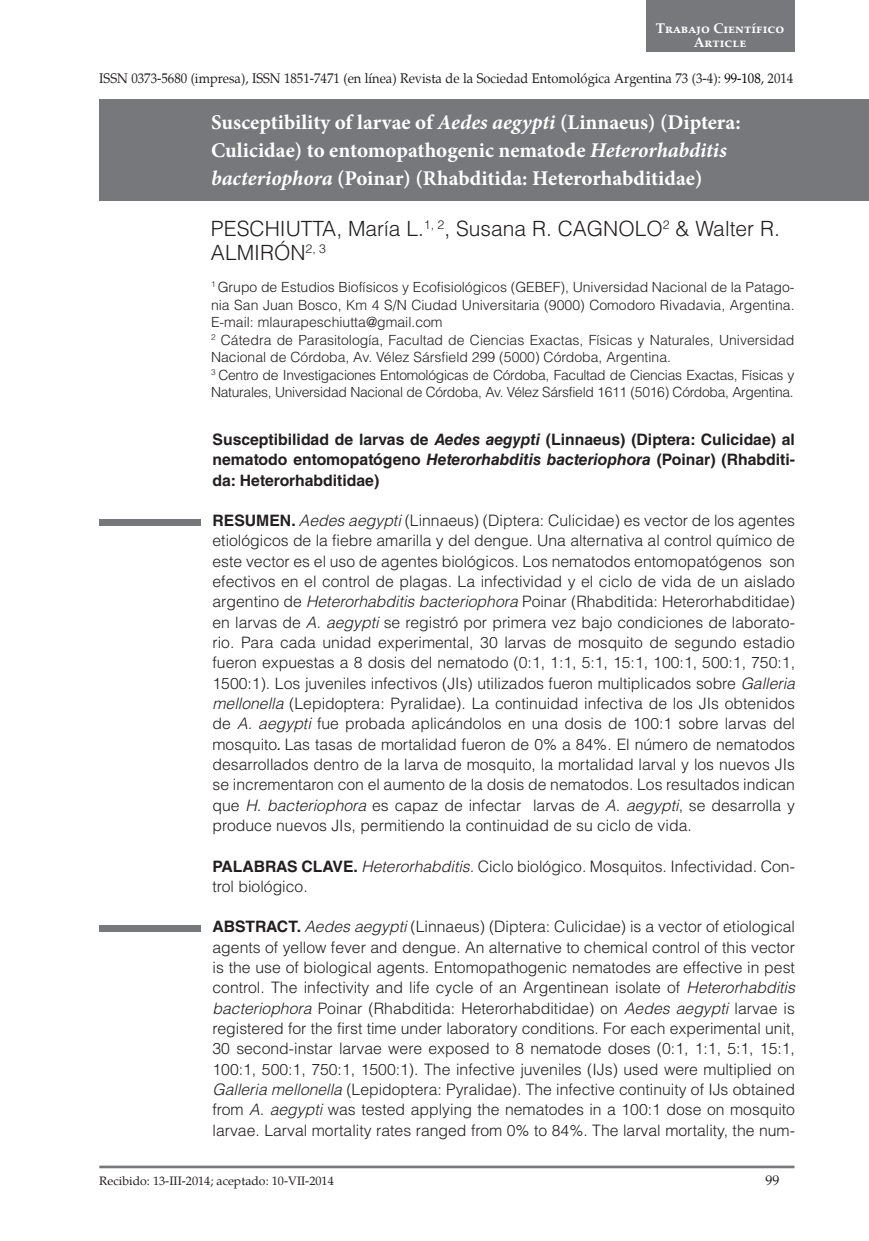
<style>
.page{position:relative;width:869px;height:1241px;background:#fff}
.page>*{position:absolute;margin:0;border:0;box-sizing:border-box;transform-origin:0 0}
.t1{font:700 21px/28px "Minion Pro";color:#fff}
.t2{font:300 21px/24.5px "Helvetica LT Std";color:#231f20}
.t3{font:300 15.75px/20.3px "Helvetica LT Std";color:#231f20;text-align:justify}
.t4{font:700 15.75px/20.3px "Helvetica LT Std";color:#231f20;text-align:justify}
.t5{font:300 14px/17.5px "Helvetica LT Std";color:#231f20}
.t6{font:14px "Palatino";color:#231f20;scale:.92 1}
.t7{font:700 14px/14px "Palatino Linotype";color:#fff;text-align:center}
.t8{font:14px "Palatino";color:#231f20}
.t9{font:12.25px "Palatino";color:#231f20}
.s1{color:#000002}
.s2{font-style:italic}
.s3{font-weight:700}
.s4{font-weight:400;font-style:italic}
</style>
<div class="page">
<hr style="left:99px;top:1165px;width:695px;height:2px;background:#76787b">
<div style="left:99px;top:99px;width:769px;height:101px;background:#76787b"></div>
<div style="left:99px;top:518px;width:102px;height:7px;background:#76787b"></div>
<div style="left:99px;top:924px;width:102px;height:7px;background:#76787b"></div>
<div style="left:645px;top:0;width:149px;height:52px;background:#76787b"></div>
<p class="t7" style="left:655px;top:21px;width:130px">Trabajo Científico<br>Article</p>
<p class="t6" style="left:99px;top:70px;width:755px">ISSN 0373-5680 (impresa), ISSN 1851-7471 (en línea) Revista de la Sociedad Entomológica Argentina 73 (3-4): <span class="s1">99-108</span>, 2014</p>
<h1 class="t1" style="left:211px;top:108px;width:531px">Susceptibility of larvae of <span class="s2">Aedes aegypti</span> (Linnaeus) (Diptera:<br>Culicidae) to entomopathogenic nematode <span class="s2">Heterorhabditis bacteriophora</span> (Poinar) (Rhabditida: Heterorhabditidae)</h1>
<h1 class="t2" style="left:211px;top:216px;width:570px">PESCHIUTTA, María L.<sup>1,</sup> <sup>2</sup>, Susana R. CAGNOLO<sup>2</sup> &amp; Walter R.<br>ALMIRÓN<sup>2,</sup> <sup>3</sup></h1>
<p class="t5" style="left:211px;top:278px;width:584px"><sup>1</sup> Grupo de Estudios Biofísicos y Ecofisiológicos (GEBEF), Universidad Nacional de la Patago&shy;nia San Juan Bosco, Km 4 S/N Ciudad Universitaria (9000) Comodoro Rivadavia, Argentina.<br>E-mail: mlaurapeschiutta@gmail.com<br><sup>2</sup> Cátedra de Parasitología, Facultad de Ciencias Exactas, Físicas y Naturales, Universidad Nacional de Córdoba, Av. Vélez Sársfield 299 (5000) Córdoba, Argentina.<br><sup>3</sup> Centro de Investigaciones Entomológicas de Córdoba, Facultad de Ciencias Exactas, Físicas y Naturales, Universidad Nacional de Córdoba, Av. Vélez Sársfield 1611 (5016) Córdoba, Argentina.</p>
<p class="t4" style="left:212px;top:429px;width:583px">Susceptibilidad de larvas de <span class="s2">Aedes aegypti</span> (Linnaeus) (Diptera: Culicidae) al nematodo entomopatógeno <span class="s2">Heterorhabditis bacteriophora</span> (Poinar) (Rhabditi&shy;da: Heterorhabditidae)</p>
<p class="t3" style="left:212px;top:510px;width:583px"><span class="s3">RESUMEN.</span> <span class="s2">Aedes aegypti</span> (Linnaeus) (Diptera: Culicidae) es vector de los agentes etiológicos de la fiebre amarilla y del dengue. Una alternativa al control químico de este vector es el uso de agentes biológicos. Los nematodos entomopatógenos son efectivos en el control de plagas. La infectividad y el ciclo de vida de un aislado argentino de <span class="s2">Heterorhabditis bacteriophora</span> Poinar (Rhabditida: Heterorhabditidae) en larvas de <span class="s2">A. aegypti</span> se registró por primera vez bajo condiciones de laborato&shy;rio. Para cada unidad experimental, 30 larvas de mosquito de segundo estadio fueron expuestas a 8 dosis del nematodo (0:1, 1:1, 5:1, 15:1, 100:1, 500:1, 750:1, 1500:1). Los juveniles infectivos (JIs) utilizados fueron multiplicados sobre <span class="s2">Galleria mellonella</span> (Lepidoptera: Pyralidae). La continuidad infectiva de los JIs obtenidos de <span class="s2">A. aegypti</span> fue probada aplicándolos en una dosis de 100:1 sobre larvas del mosquito<span class="s4">.</span> Las tasas de mortalidad fueron de 0% a 84%. El número de nematodos desarrollados dentro de la larva de mosquito, la mortalidad larval y los nuevos JIs se incrementaron con el aumento de la dosis de nematodos. Los resultados indican que <span class="s2">H. bacteriophora</span> es capaz de infectar larvas de <span class="s2">A. aegypti</span>, se desarrolla y produce nuevos JIs, permitiendo la continuidad de su ciclo de vida.</p>
<p class="t3" style="left:212px;top:855px;width:583px"><span class="s3">PALABRAS CLAVE.</span> <span class="s2">Heterorhabditis.</span> Ciclo biológico. Mosquitos. Infectividad. Con&shy;trol biológico.</p>
<p class="t3" style="left:212px;top:916px;width:583px"><span class="s3">ABSTRACT.</span> <span class="s2">Aedes aegypti</span> (Linnaeus) (Diptera: Culicidae) is a vector of etiological agents of yellow fever and dengue. An alternative to chemical control of this vector is the use of biological agents. Entomopathogenic nematodes are effective in pest control. The infectivity and life cycle of an Argentinean isolate of <span class="s2">Heterorhabditis bacteriophora</span> Poinar (Rhabditida: Heterorhabditidae) on <span class="s2">Aedes aegypti</span> larvae is registered for the first time under laboratory conditions. For each experimental unit, 30 second-instar larvae were exposed to 8 nematode doses (0:1, 1:1, 5:1, 15:1, 100:1, 500:1, 750:1, 1500:1). The infective juveniles (IJs) used were multiplied on <span class="s2">Galleria mellonella</span> (Lepidoptera: Pyralidae). The infective continuity of IJs obtained from <span class="s2">A. aegypti</span> was tested applying the nematodes in a 100:1 dose on mosquito larvae. Larval mortality rates ranged from 0% to 84%. The larval mortality, the num-</p>
<p class="t9" style="left:99px;top:1173px;width:236px">Recibido: 13-III-2014; aceptado: 10-VII-2014</p>
<p class="t8" style="left:765px;top:1171px;width:15px">99</p>
</div>
